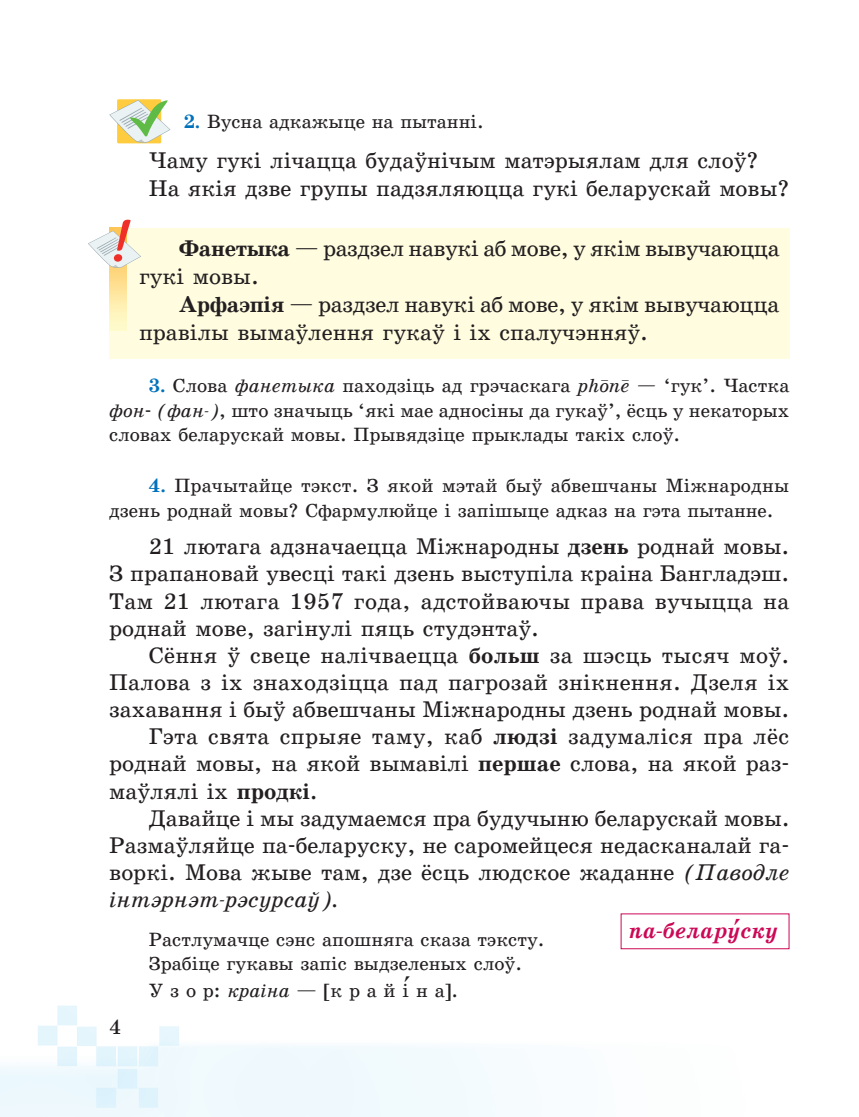
<style>
.page{position:relative;width:859px;height:1117px;background:#fff}
.page>*{position:absolute;margin:0;border:0;box-sizing:border-box;transform-origin:0 0}
.t1{font:22.75px/27.1px "School Book New C";color:#231f20}
.t2{font:22.75px/28px "School Book New C";letter-spacing:-.02em;color:#231f20}
.t3{font:italic 22.75px "School Book New C";color:#231f20}
.t4{font:italic 700 22.75px "School Book New C";color:#cc0856}
.t5{font:21px "School Book New C";color:#231f20}
.t6{font:19.25px/24.5px "School Book New C";color:#231f20}
.s1{font-weight:700;color:#0072bc}
.s2{font-weight:700}
.s3{font-style:italic}
.s4{font-family:"Times New Roman";font-size:31.5px}
.s5{font-family:"Times New Roman";font-weight:400;font-style:normal;font-size:35px}
</style>
<div class="page">
<img style="left:0;top:1005px;width:497px;height:111px">
<hr style="left:858px;top:1005px;width:1px;height:111px;background:#e2f4fc">
<div style="left:109px;top:228px;width:680px;height:130px;background:#fffce0"></div>
<svg style="left:88px;top:220px;width:53px;height:48px"></svg>
<svg style="left:109px;top:99px;width:61px;height:44px"></svg>
<p class="t6" style="left:184px;top:109px;width:301px"><span class="s1">2.</span> Вусна адкажыце на пытанні.</p>
<p class="t1" style="left:149px;top:147px;width:641px;line-height:28px">Чаму гукі лічацца будаўнічым матэрыялам для слоў?<br>На якія дзве групы падзяляюцца гукі беларускай мовы?</p>
<p class="t2" style="left:139px;top:234px;width:642px;text-indent:40px"><span class="s2">Фанетыка</span> — раздзел навукі аб мове, у якім вывучаюцца гукі мовы.</p>
<p class="t1" style="left:139px;top:290px;width:641px;line-height:28px;text-indent:40px"><span class="s2">Арфаэпія</span> — раздзел навукі аб мове, у якім вывучаюцца правілы вымаўлення гукаў і іх спалучэнняў.</p>
<p class="t6" style="left:109px;top:374px;width:681px;text-align:justify;text-indent:40px"><span class="s1">3.</span> Слова <span class="s3">фанетыка</span> паходзіць ад грэчаскага <span class="s3">phоnе —</span> ‘гук’. Частка <span class="s3">фон</span>- <span class="s3">(фан-)</span>, што значыць ‘які мае адносіны да гукаў’, ёсць у некаторых словах беларускай мовы. Прывядзіце прыклады такіх слоў.</p>
<p class="t6" style="left:109px;top:473px;width:681px;text-indent:40px"><span class="s1">4.</span> Прачытайце тэкст. З якой мэтай быў абвешчаны Міжнародны дзень роднай мовы? Сфармулюйце і запішыце адказ на гэта пытанне.</p>
<p class="t1" style="left:109px;top:533px;width:681px;text-align:justify;text-indent:40px">21 лютага адзначаецца Міжнародны <span class="s2">дзень</span> роднай мовы.<br>З прапановай увесці такі дзень выступіла краіна Бангладэш.<br>Там 21 лютага 1957 года, адстойваючы права вучыцца на роднай мове, загінулі пяць студэнтаў.</p>
<p class="t1" style="left:149px;top:641px;width:641px">Сёння ў свеце налічваецца <span class="s2">больш</span> за шэсць тысяч моў.</p>
<p class="t1" style="left:109px;top:669px;width:681px">Палова з іх знаходзіцца пад пагрозай знікнення. Дзеля іх</p>
<p class="t1" style="left:109px;top:696px;width:681px">захавання і быў абвешчаны Міжнародны дзень роднай мовы.</p>
<p class="t1" style="left:149px;top:723px;width:641px">Гэта свята спрыяе таму, каб <span class="s2">людзі</span> задумаліся пра лёс</p>
<p class="t1" style="left:109px;top:750px;width:678px">роднай мовы, на якой вымавілі <span class="s2">першае</span> слова, на якой раз-</p>
<p class="t1" style="left:109px;top:777px;width:210px">маўлялі іх <span class="s2">продкі</span>.</p>
<p class="t1" style="left:149px;top:804px;width:642px">Давайце і мы задумаемся пра будучыню беларускай мовы.</p>
<p class="t1" style="left:109px;top:831px;width:678px">Размаўляйце па-беларуску, не саромейцеся недасканалай га-</p>
<p class="t1" style="left:109px;top:858px;width:681px">воркі. Мова жыве там, дзе ёсць людское жаданне <span class="s3">(Паводле</span></p>
<p class="t3" style="left:109px;top:886px;width:229px">інтэрнэт-рэсурсаў).</p>
<p class="t6" style="left:149px;top:927px;width:397px">Растлумачце сэнс апошняга сказа тэксту.<br>Зрабіце гукавы запіс выдзеленых слоў.</p>
<p class="t6" style="left:149px;top:977px;width:311px">У з о р: <span class="s3">краіна</span> — [к р а й і<span class="s4">´</span> н а].</p>
<p class="t4" style="left:629px;top:917px;width:151px">па-белару<span class="s5">´</span>ску</p>
<p class="t5" style="left:109px;top:1015px;width:14px">4</p>
</div>
